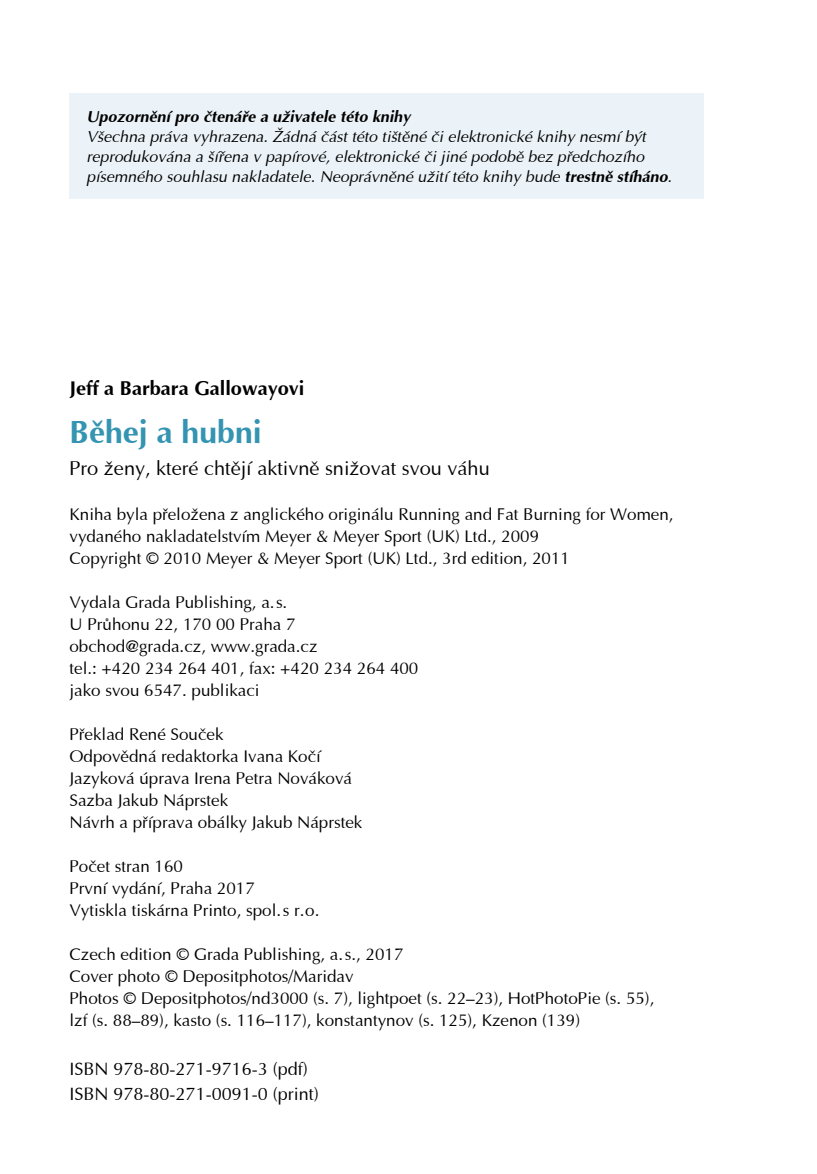
<style>
.page{position:relative;width:817px;height:1174px;background:#fff}
.page>*{position:absolute;margin:0;border:0;box-sizing:border-box;transform-origin:0 0}
.t1{font:700 32px "Ottawa";color:#3494b2}
.t2{font:20px "Ottawa";color:#000}
.t3{font:700 20px "Ottawa";color:#000}
.t4{font:18px/25.2px "Ottawa";color:#000}
.t5{font:17px/22px "Ottawa";color:#000}
.t6{font:italic 16px/20px "Ottawa";color:#000}
.t7{font:italic 700 16px "Ottawa";color:#000}
.s1{font-weight:700}
</style>
<div class="page">
<div style="left:69px;top:93px;width:635px;height:106px;background:#ecf3f8"></div>
<p class="t7" style="left:86px;top:106px;width:325px">Upozornění pro čtenáře a uživatele této knihy</p>
<p class="t6" style="left:86px;top:126px;width:587px">Všechna práva vyhrazena. Žádná část této tištěné či elektronické knihy nesmí být reprodukována a šířena v papírové, elektronické či jiné podobě bez předchozího písemného souhlasu nakladatele. Neoprávněné užití této knihy bude <span class="s1">trestně stíháno</span>.</p>
<p class="t3" style="left:69px;top:375px;width:236px">Jeff a Barbara Gallowayovi</p>
<h1 class="t1" style="left:69px;top:411px;width:194px">Běhej a hubni</h1>
<p class="t2" style="left:69px;top:456px;width:422px">Pro ženy, které chtějí aktivně snižovat svou váhu</p>
<p class="t5" style="left:69px;top:503px;width:605px">Kniha byla přeložena z anglického originálu Running and Fat Burning for Women, vydaného nakladatelstvím Meyer &amp; Meyer Sport (UK) Ltd., 2009<br>Copyright © 2010 Meyer &amp; Meyer Sport (UK) Ltd., 3rd edition, 2011</p>
<p class="t5" style="left:69px;top:591px;width:350px">Vydala Grada Publishing, a.s.<br>U Průhonu 22, 170 00 Praha 7 obchod@grada.cz, www.grada.cz<br>tel.: +420 234 264 401, fax: +420 234 264 400 jako svou 6547. publikaci</p>
<p class="t5" style="left:69px;top:723px;width:294px">Překlad René Souček<br>Odpovědná redaktorka Ivana Kočí<br>Jazyková úprava Irena Petra Nováková<br>Sazba Jakub Náprstek<br>Návrh a příprava obálky Jakub Náprstek</p>
<p class="t5" style="left:69px;top:855px;width:251px">Počet stran 160<br>První vydání, Praha 2017<br>Vytiskla tiskárna Printo, spol.s r.o.</p>
<p class="t5" style="left:69px;top:943px;width:586px">Czech edition © Grada Publishing, a.s., 2017<br>Cover photo © Depositphotos/Maridav<br>Photos © Depositphotos/nd3000 (s. 7), lightpoet (s. 22–23), HotPhotoPie (s. 55), lzf (s. 88–89), kasto (s. 116–117), konstantynov (s. 125), Kzenon (139)</p>
<p class="t4" style="left:69px;top:1055px;width:251px">ISBN 978-80-271-9716-3 (pdf)<br>ISBN 978-80-271-0091-0 (print)</p>
</div>
